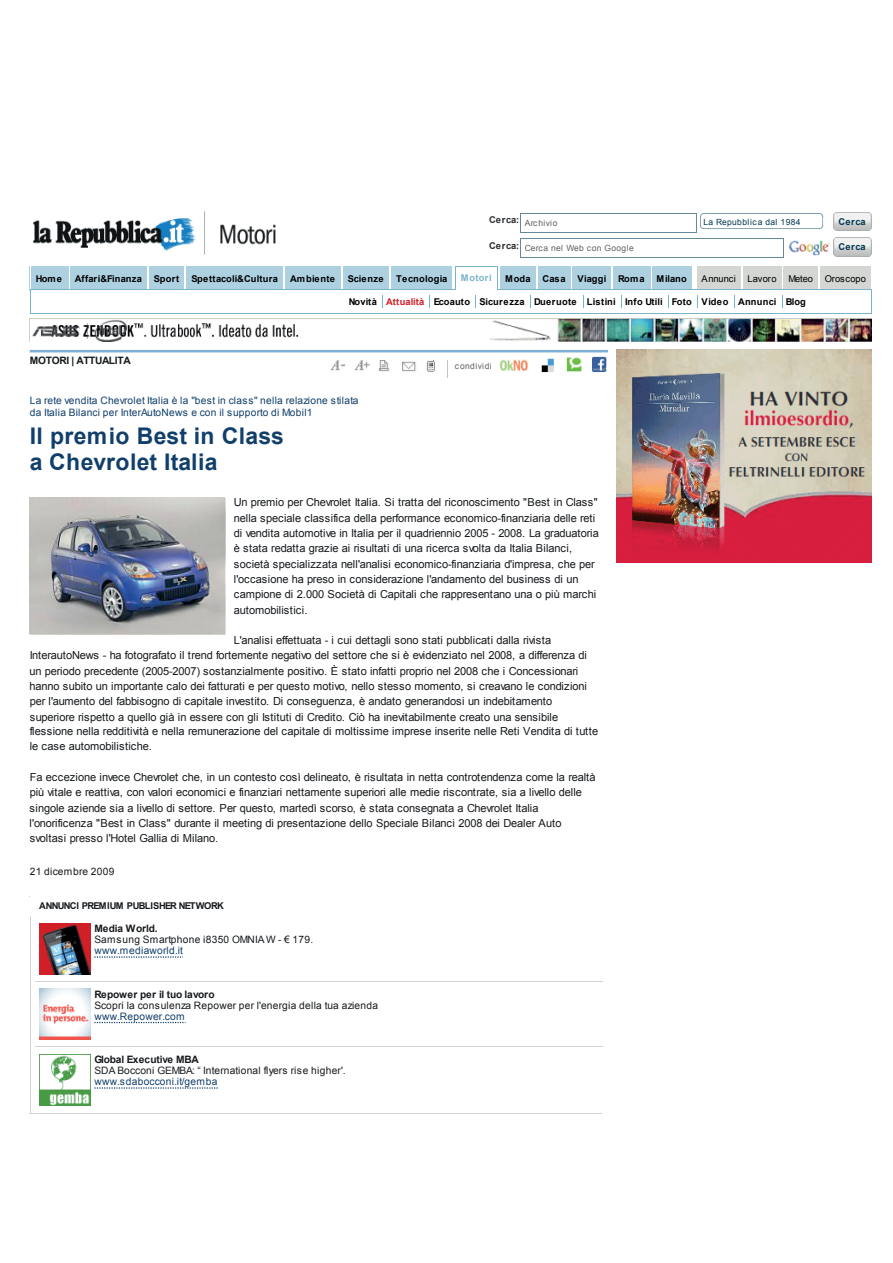
<style>
.page{position:relative;width:893px;height:1263px;background:#fff}
.page>*{position:absolute;margin:0;border:0;box-sizing:border-box;transform-origin:0 0}
.t1{font:700 22.95px/25.5px "Arial";letter-spacing:.02em;color:#113f6b}
.t2{font:13.65px "Arial";color:#fff}
.t3{font:11.1px/15.3px "Arial";letter-spacing:-.015em;color:#161a1d}
.t4{font:11.1px/15.3px "Arial";letter-spacing:.01em;color:#161a1d}
.t5{font:10.2px/11.9px "Arial";letter-spacing:.025em;color:#113f6b}
.t6{font:10.2px "Arial";letter-spacing:.025em;color:#161a1d}
.t7{font:700 10.2px "Arial";letter-spacing:-.025em;color:#161a1d}
.t8{font:700 9.3px "Arial";letter-spacing:.025em;color:#000001}
.t9{font:700 9.3px "Arial";letter-spacing:-.085em;color:#161a1d}
.t10{font:9.3px "Arial";letter-spacing:-.01em;color:#000001}
.t11{font:700 9.3px "Arial";letter-spacing:.035em;color:#013953}
.t12{font:700 9.3px "Arial";letter-spacing:.03em;color:#7ab4cb}
.t13{font:8.55px "Arial";letter-spacing:.045em;color:#5d6162}
.t14{font:8.55px "Arial";letter-spacing:.045em;color:#013953}
.s1{color:#d01f26}
</style>
<div class="page">
<img style="left:33px;top:211px;width:243px;height:44px">
<img style="left:833px;top:212px;width:39px;height:19px">
<img style="left:823px;top:242px;width:7px;height:10px">
<svg style="left:520px;top:213px;width:1px;height:20px"></svg>
<svg style="left:696px;top:213px;width:127px;height:45px"></svg>
<img style="left:833px;top:238px;width:39px;height:18px">
<div style="left:30px;top:267px;width:39px;height:24px;background:#add1e1"></div>
<div style="left:69px;top:267px;width:79px;height:24px;background:#add1e1"></div>
<div style="left:148px;top:267px;width:37px;height:24px;background:#add1e1"></div>
<div style="left:185px;top:267px;width:99px;height:24px;background:#add1e1"></div>
<div style="left:284px;top:267px;width:58px;height:24px;background:#add1e1"></div>
<div style="left:342px;top:267px;width:48px;height:24px;background:#add1e1"></div>
<div style="left:390px;top:267px;width:63px;height:24px;background:#add1e1"></div>
<svg style="left:389px;top:267px;width:1px;height:22px"></svg>
<div style="left:499px;top:267px;width:38px;height:24px;background:#add1e1"></div>
<div style="left:537px;top:267px;width:34px;height:24px;background:#add1e1"></div>
<div style="left:571px;top:267px;width:41px;height:24px;background:#add1e1"></div>
<div style="left:612px;top:267px;width:39px;height:24px;background:#add1e1"></div>
<svg style="left:611px;top:267px;width:1px;height:22px"></svg>
<div style="left:651px;top:267px;width:42px;height:24px;background:#add1e1"></div>
<div style="left:696px;top:267px;width:46px;height:24px;background:#d4d6d4"></div>
<div style="left:742px;top:267px;width:40px;height:24px;background:#d4d6d4"></div>
<div style="left:782px;top:267px;width:37px;height:24px;background:#d4d6d4"></div>
<div style="left:819px;top:267px;width:53px;height:24px;background:#d4d6d4"></div>
<svg style="left:30px;top:267px;width:1px;height:22px"></svg>
<svg style="left:871px;top:267px;width:1px;height:22px"></svg>
<svg style="left:382px;top:295px;width:1px;height:13px"></svg>
<svg style="left:429px;top:295px;width:1px;height:13px"></svg>
<svg style="left:475px;top:295px;width:1px;height:13px"></svg>
<svg style="left:529px;top:267px;width:9px;height:41px"></svg>
<svg style="left:583px;top:295px;width:1px;height:13px"></svg>
<svg style="left:621px;top:295px;width:1px;height:13px"></svg>
<svg style="left:668px;top:295px;width:1px;height:13px"></svg>
<svg style="left:692px;top:267px;width:7px;height:41px"></svg>
<svg style="left:734px;top:295px;width:1px;height:13px"></svg>
<svg style="left:781px;top:267px;width:2px;height:41px"></svg>
<img style="left:30px;top:318px;width:842px;height:23px">
<svg style="left:29px;top:349px;width:580px;height:4px"></svg>
<img style="left:30px;top:498px;width:195px;height:137px">
<img style="left:499px;top:356px;width:108px;height:16px">
<img style="left:426px;top:361px;width:9px;height:11px">
<svg style="left:447px;top:360px;width:1px;height:18px"></svg>
<img style="left:402px;top:361px;width:14px;height:11px">
<img style="left:378px;top:361px;width:12px;height:11px">
<img style="left:355px;top:361px;width:14px;height:10px">
<img style="left:331px;top:361px;width:14px;height:10px">
<img style="left:617px;top:350px;width:255px;height:212px">
<svg style="left:452px;top:267px;width:2px;height:24px"></svg>
<svg style="left:498px;top:267px;width:2px;height:24px"></svg>
<svg style="left:31px;top:1113px;width:571px;height:1px"></svg>
<svg style="left:35px;top:981px;width:567px;height:1px"></svg>
<svg style="left:35px;top:1046px;width:567px;height:1px"></svg>
<img style="left:39px;top:923px;width:51px;height:51px">
<img style="left:39px;top:988px;width:51px;height:51px">
<img style="left:39px;top:1054px;width:51px;height:51px">
<svg style="left:94px;top:956px;width:89px;height:2px"></svg>
<svg style="left:94px;top:1022px;width:91px;height:1px"></svg>
<svg style="left:94px;top:1087px;width:124px;height:1px"></svg>
<p class="t13" style="left:489px;top:217px;width:70px"><sup>Cerca:</sup> Archivio</p>
<p class="t14" style="left:703px;top:216px;width:99px">La Repubblica dal 1984</p>
<p class="t11" style="left:838px;top:215px;width:29px">Cerca</p>
<p class="t13" style="left:489px;top:243px;width:146px"><sup>Cerca:</sup> Cerca nel Web con Google</p>
<p class="t11" style="left:838px;top:241px;width:29px">Cerca</p>
<p class="t12" style="left:461px;top:272px;width:32px">Motori</p>
<p class="t8" style="left:36px;top:272px;width:28px">Home</p>
<p class="t8" style="left:75px;top:272px;width:69px">Affari&amp;Finanza</p>
<p class="t8" style="left:154px;top:272px;width:27px">Sport</p>
<p class="t8" style="left:191px;top:272px;width:88px">Spettacoli&amp;Cultura</p>
<p class="t8" style="left:290px;top:272px;width:47px">Ambiente</p>
<p class="t8" style="left:348px;top:272px;width:37px">Scienze</p>
<p class="t8" style="left:396px;top:272px;width:53px">Tecnologia</p>
<p class="t8" style="left:505px;top:272px;width:27px">Moda</p>
<p class="t8" style="left:543px;top:272px;width:25px">Casa</p>
<p class="t8" style="left:577px;top:272px;width:30px">Viaggi</p>
<p class="t8" style="left:618px;top:272px;width:28px">Roma</p>
<p class="t8" style="left:657px;top:272px;width:32px">Milano</p>
<p class="t10" style="left:702px;top:272px;width:76px">Annunci Lavoro</p>
<p class="t10" style="left:788px;top:272px;width:26px">Meteo</p>
<p class="t10" style="left:825px;top:272px;width:42px">Oroscopo</p>
<p class="t8" style="left:349px;top:295px;width:459px">Novità <span class="s1">Attualità</span> Ecoauto Sicurezza Dueruote Listini Info Utili Foto Video Annunci Blog</p>
<p class="t7" style="left:30px;top:353px;width:102px">MOTORI | ATTUALITA</p>
<p class="t13" style="left:455px;top:360px;width:38px">condividi</p>
<p class="t2" style="left:605px;top:355px;width:5px">.</p>
<p class="t5" style="left:30px;top:395px;width:330px">La rete vendita Chevrolet Italia è la "best in class" nella relazione stilata da Italia Bilanci per InterAutoNews e con il supporto di Mobil1</p>
<h1 class="t1" style="left:30px;top:424px;width:256px">Il premio Best in Class a Chevrolet Italia</h1>
<p class="t3" style="left:234px;top:495px;width:367px">Un premio per Chevrolet Italia. Si tratta del riconoscimento "Best in Class" nella speciale classifica della performance economico-finanziaria delle reti di vendita automotive in Italia per il quadriennio 2005 - 2008. La graduatoria è stata redatta grazie ai risultati di una ricerca svolta da Italia Bilanci, società specializzata nell'analisi economico-finanziaria d'impresa, che per l'occasione ha preso in considerazione l'andamento del business di un campione di 2.000 Società di Capitali che rappresentano una o più marchi automobilistici.</p>
<p class="t3" style="left:30px;top:633px;width:559px;text-indent:204px">L'analisi effettuata - i cui dettagli sono stati pubblicati dalla rivista InterautoNews - ha fotografato il trend fortemente negativo del settore che si è evidenziato nel 2008, a differenza di un periodo precedente (2005-2007) sostanzialmente positivo. È stato infatti proprio nel 2008 che i Concessionari hanno subito un importante calo dei fatturati e per questo motivo, nello stesso momento, si creavano le condizioni per l'aumento del fabbisogno di capitale investito. Di conseguenza, è andato generandosi un indebitamento superiore rispetto a quello già in essere con gli Istituti di Credito. Ciò ha inevitabilmente creato una sensibile</p>
<p class="t4" style="left:30px;top:724px;width:570px">flessione nella redditività e nella remunerazione del capitale di moltissime imprese inserite nelle Reti Vendita di tutte le case automobilistiche.</p>
<p class="t3" style="left:30px;top:769px;width:568px">Fa eccezione invece Chevrolet che, in un contesto così delineato, è risultata in netta controtendenza come la realtà più vitale e reattiva, con valori economici e finanziari nettamente superiori alle medie riscontrate, sia a livello delle singole aziende sia a livello di settore. Per questo, martedì scorso, è stata consegnata a Chevrolet Italia l'onorificenza "Best in Class" durante il meeting di presentazione dello Speciale Bilanci 2008 dei Dealer Auto svoltasi presso l'Hotel Gallia di Milano.</p>
<p class="t6" style="left:30px;top:864px;width:86px">21 dicembre 2009</p>
<p class="t9" style="left:39px;top:900px;width:186px">ANNUNCI PREMIUM PUBLISHER NETWORK</p>
<p class="t7" style="left:94px;top:922px;width:65px">Media World.</p>
<p class="t6" style="left:94px;top:933px;width:220px">Samsung Smartphone i8350 OMNIA W - € 179.</p>
<p class="t5" style="left:94px;top:945px;width:90px">www.mediaworld.it</p>
<p class="t7" style="left:94px;top:987px;width:122px">Repower per il tuo lavoro</p>
<p class="t6" style="left:94px;top:999px;width:285px">Scopri la consulenza Repower per l'energia della tua azienda</p>
<p class="t5" style="left:94px;top:1010px;width:92px">www.Repower.com</p>
<p class="t7" style="left:94px;top:1053px;width:106px">Global Executive MBA</p>
<p class="t6" style="left:94px;top:1064px;width:253px">SDA Bocconi GEMBA: “ International flyers rise higher'.</p>
<p class="t5" style="left:94px;top:1076px;width:124px">www.sdabocconi.it/gemba</p>
</div>
